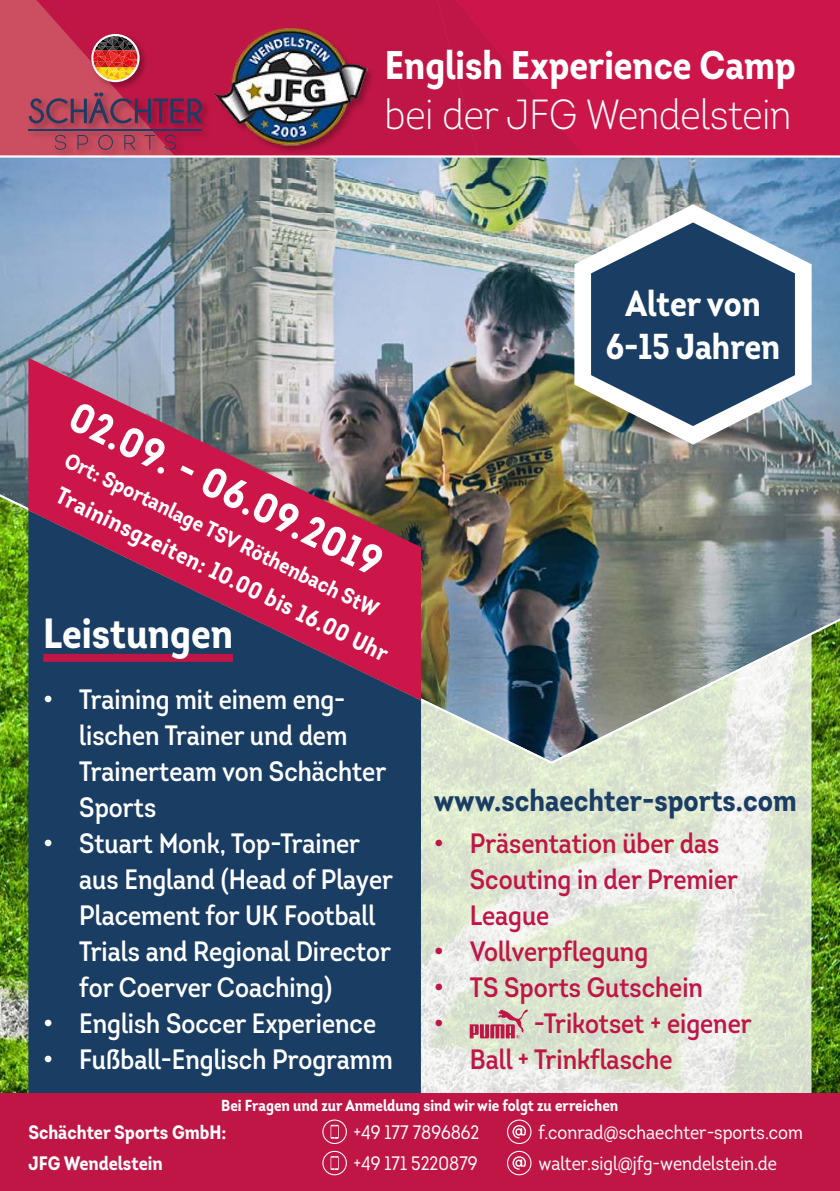
<style>
.page{position:relative;width:840px;height:1191px;background:#fff}
.page>*{position:absolute;margin:0;border:0;box-sizing:border-box;transform-origin:0 0}
.t1{font:700 42.2px "Intro Cond";color:#fff}
.t2{font:300 42px "Intro Cond";color:#fff}
.t3{font:700 42px "Intro Cond";color:#fff}
.t4{font:700 40px "Intro Cond";color:#fff}
.t5{font:700 36px/43.2px "Intro Cond";color:#fff;text-align:center}
.t6{font:700 30.6px "Intro Cond";color:#1a3d63}
.t7{font:600 28px/36px "Intro Cond";color:#fff}
.t8{font:600 28px/36px "Intro Cond";color:#c01646}
.t9{font:700 24px "Intro Cond";color:#fff}
.t10{font:700 22px "Intro Cond";color:#fff}
.t11{font:19.4px/31.2px "Intro Cond";color:#fff}
.t12{font:700 19.4px/31.2px "Intro Cond";color:#fff}
.t13{font:700 16px "Intro Cond";color:#fff}
</style>
<div class="page">
<div style="left:36px;top:0;width:401px;height:154px;background:#c01646"></div>
<svg style="left:455px;top:0;width:384px;height:154px;background:#c91649"></svg>
<img style="left:0;top:765px;width:839px;height:328px">
<svg style="left:421px;top:765px;width:390px;height:328px;background:#e1e8d8"></svg>
<img style="left:0;top:154px;width:839px;height:611px">
<img style="left:28px;top:358px;width:393px;height:152px">
<svg style="left:28px;top:510px;width:393px;height:583px;background:#36375e"></svg>
<div style="left:43px;top:654px;width:190px;height:8px;background:#c01646"></div>
<svg style="left:469px;top:1009px;width:58px;height:29px;background:#ce949b"></svg>
<div style="left:27px;top:33px;width:184px;height:126px;background:#000;opacity:.3"></div>
<svg style="left:91px;top:34px;width:48px;height:48px"></svg>
<svg style="left:29px;top:93px;width:173px;height:30px;background:#8e3655"></svg>
<hr style="left:29px;top:129px;width:173px;height:1px;background:#1c3d63">
<svg style="left:55px;top:135px;width:11px;height:15px"></svg>
<svg style="left:77px;top:135px;width:11px;height:14px"></svg>
<svg style="left:98px;top:135px;width:15px;height:15px"></svg>
<svg style="left:124px;top:135px;width:11px;height:14px"></svg>
<svg style="left:144px;top:135px;width:11px;height:14px"></svg>
<svg style="left:164px;top:135px;width:12px;height:15px"></svg>
<svg style="left:93px;top:36px;width:45px;height:45px;background:#bb6045"></svg>
<div style="left:93px;top:35px;width:45px;height:46px;border:1px solid #fff;border-radius:50%"></div>
<div style="left:214px;top:27px;width:161px;height:127px;background:#000;opacity:.3"></div>
<img style="left:215px;top:28px;width:154px;height:122px">
<div style="left:0;top:1093px;width:839px;height:98px;background:#c01646"></div>
<svg style="left:330px;top:1124px;width:8px;height:14px"></svg>
<div style="left:322px;top:1119px;width:25px;height:25px;border:1px solid #fff;border-radius:50%"></div>
<svg style="left:330px;top:1156px;width:8px;height:14px"></svg>
<div style="left:322px;top:1150px;width:25px;height:25px;border:1px solid #fff;border-radius:50%"></div>
<svg style="left:512px;top:1125px;width:13px;height:13px"></svg>
<div style="left:506px;top:1119px;width:25px;height:25px;border:1px solid #fff;border-radius:50%"></div>
<svg style="left:512px;top:1156px;width:13px;height:13px"></svg>
<div style="left:506px;top:1150px;width:25px;height:25px;border:1px solid #fff;border-radius:50%"></div>
<img style="left:574px;top:204px;width:237px;height:240px">
<svg style="left:590px;top:222px;width:204px;height:204px;background:#486480"></svg>
<h3 class="t4" style="left:384px;top:39px;width:412px">English Experience Camp</h3>
<h2 class="t2" style="left:384px;top:88px;width:407px">bei der JFG Wendelstein</h2>
<h2 class="t3" style="left:84px;top:390px;width:343px;rotate:26deg">02.09. - 06.09.2019</h2>
<p class="t10" style="left:72px;top:446px;width:348px;rotate:26deg">Ort: Sportanlage TSV Röthenbach StW</p>
<p class="t9" style="left:65px;top:480px;width:368px;rotate:26deg">Traininsgzeiten: 10.00 bis 16.00 Uhr</p>
<h1 class="t1" style="left:43px;top:606px;width:191px">Leistungen</h1>
<p class="t7" style="left:79px;top:681px;width:308px;text-indent:-36px">• Training mit einem eng&shy;lischen Trainer und dem<br>Trainerteam von Schächter<br>Sports</p>
<p class="t7" style="left:79px;top:825px;width:315px;text-indent:-36px">• Stuart Monk, Top-Trainer aus England (Head of Player<br>Placement for UK Football<br>Trials and Regional Director for Coerver Coaching)</p>
<p class="t7" style="left:43px;top:1005px;width:334px">• English Soccer Experience</p>
<p class="t7" style="left:43px;top:1041px;width:351px">• Fußball-Englisch Programm</p>
<p class="t5" style="left:605px;top:281px;width:176px">Alter von<br>6-15 Jahren</p>
<p class="t6" style="left:433px;top:780px;width:364px">www.schaechter-sports.com</p>
<p class="t8" style="left:469px;top:825px;width:269px;text-indent:-36px">• Präsentation über das<br>Scouting in der Premier<br>League</p>
<p class="t8" style="left:433px;top:933px;width:216px">• Vollverpflegung</p>
<p class="t8" style="left:433px;top:969px;width:270px">• TS Sports Gutschein •</p>
<p class="t8" style="left:469px;top:1005px;width:283px;text-indent:64px">-Trikotset + eigener<br>Ball + Trinkflasche</p>
<p class="t13" style="left:221px;top:1095px;width:398px">Bei Fragen und zur Anmeldung sind wir wie folgt zu erreichen</p>
<p class="t12" style="left:28px;top:1116px;width:199px">Schächter Sports GmbH:<br>JFG Wendelstein</p>
<p class="t11" style="left:538px;top:1116px;width:265px">f.conrad@schaechter-sports.com walter.sigl@jfg-wendelstein.de</p>
<p class="t11" style="left:353px;top:1116px;width:127px">+49 177 7896862 +49 171 5220879</p>
</div>
